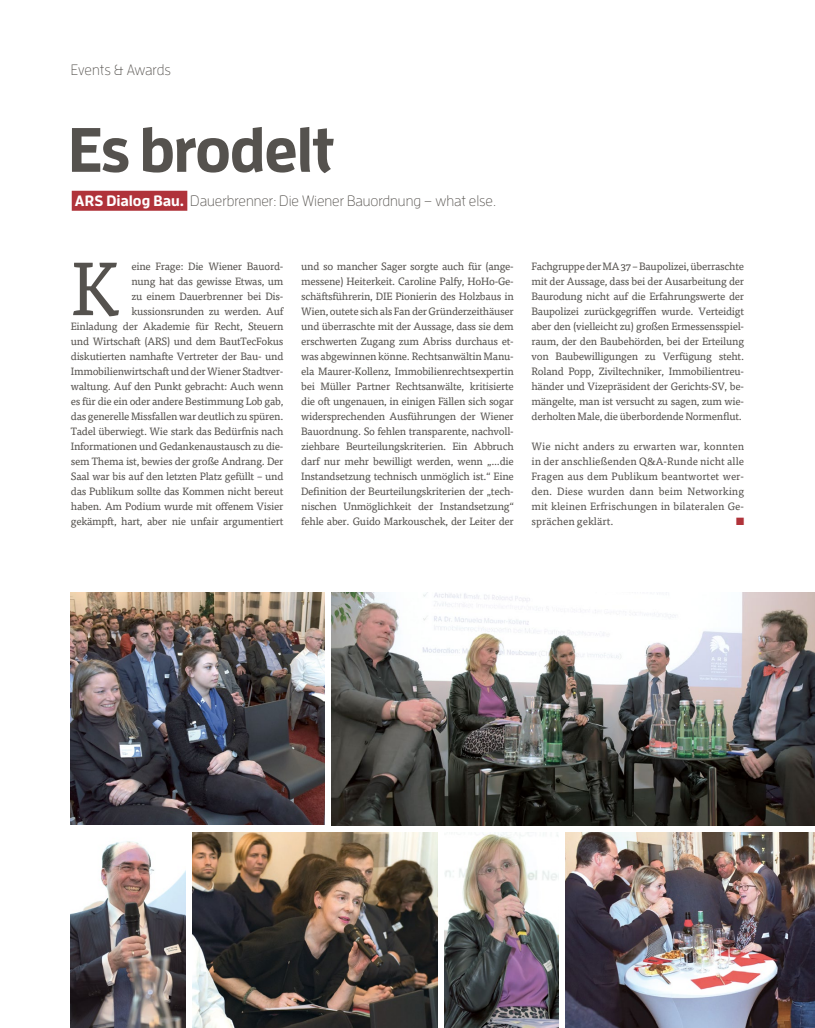
<style>
.page{position:relative;width:815px;height:1028px;background:#fff}
.page>*{position:absolute;margin:0;border:0;box-sizing:border-box;transform-origin:0 0}
.t1{font:75.5px "Tisa Pro";color:#55524e}
.t2{font:700 62.5px "Enzo OT";letter-spacing:-.03em;color:#55524e}
.t3{font:300 15px "Enzo OT";letter-spacing:-.005em;color:#55524e}
.t4{font:10.62px/15px "Tisa Pro";letter-spacing:-.025em;color:#55524e;text-align:justify}
.t5{font:10.62px "Zapf Dingbats ITC";color:#b0333a}
.s1{font-weight:700;color:#fff}
</style>
<div class="page">
<div style="left:72px;top:191px;width:115px;height:20px;background:#b0333a"></div>
<img style="left:71px;top:841px;width:114px;height:187px">
<img style="left:444px;top:832px;width:115px;height:196px">
<img style="left:566px;top:832px;width:249px;height:196px">
<img style="left:71px;top:593px;width:253px;height:231px">
<img style="left:331px;top:593px;width:484px;height:232px">
<img style="left:193px;top:832px;width:244px;height:196px">
<h3 class="t3" style="left:71px;top:61px;width:102px">Events &amp; Awards</h3>
<h2 class="t2" style="left:68px;top:110px;width:268px">Es brodelt</h2>
<h3 class="t3" style="left:75px;top:192px;width:423px"><span class="s1">ARS Dialog Bau.</span> Dauerbrenner: Die Wiener Bauordnung – what else.</h3>
<p class="t4" style="left:301px;top:258px;width:214px">und so mancher Sager sorgte auch für (ange&shy;messene) Heiterkeit. Caroline Palfy, HoHo-Ge&shy;schäftsführerin, DIE Pionierin des Holzbaus in Wien, outete sich als Fan der Gründerzeithäuser und überraschte mit der Aussage, dass sie dem erschwerten Zugang zum Abriss durchaus et&shy;was abgewinnen könne. Rechtsanwältin Manu&shy;ela Maurer-Kollenz, Immobilienrechtsexpertin bei Müller Partner Rechtsanwälte, kritisierte die oft ungenauen, in einigen Fällen sich sogar widersprechenden Ausführungen der Wiener Bauordnung. So fehlen transparente, nachvoll&shy;ziehbare Beurteilungskriterien. Ein Abbruch darf nur mehr bewilligt werden, wenn „...die Instandsetzung technisch unmöglich ist.“ Eine Definition der Beurteilungskriterien der „tech&shy;nischen Unmöglichkeit der Instandsetzung“ fehle aber. Guido Markouschek, der Leiter der</p>
<p class="t4" style="left:71px;top:258px;width:214px;text-align:right">eine Frage: Die Wiener Bauord-<br>nung hat das gewisse Etwas, um<br>zu einem Dauerbrenner bei Dis&shy;kussionsrunden zu werden. Auf<br>Einladung der Akademie für Recht, Steuern und Wirtschaft (ARS) und dem BautTecFokus diskutierten namhafte Vertreter der Bau- und Immobilienwirtschaft und der Wiener Stadtver&shy;waltung. Auf den Punkt gebracht: Auch wenn es für die ein oder andere Bestimmung Lob gab, das generelle Missfallen war deutlich zu spüren.<br>Tadel überwiegt. Wie stark das Bedürfnis nach Informationen und Gedankenaustausch zu die&shy;sem Thema ist, bewies der große Andrang. Der Saal war bis auf den letzten Platz gefüllt – und das Publikum sollte das Kommen nicht bereut haben. Am Podium wurde mit offenem Visier gekämpft, hart, aber nie unfair argumentiert</p>
<p class="t4" style="left:531px;top:258px;width:214px">Fachgruppe der MA 37 – Baupolizei, überraschte mit der Aussage, dass bei der Ausarbeitung der Baurodung nicht auf die Erfahrungswerte der Baupolizei zurückgegriffen wurde. Verteidigt aber den (vielleicht zu) großen Ermessensspiel&shy;raum, der den Baubehörden, bei der Erteilung von Baubewilligungen zu Verfügung steht.<br>Roland Popp, Ziviltechniker, Immobilientreu&shy;händer und Vizepräsident der Gerichts-SV, be&shy;mängelte, man ist versucht zu sagen, zum wie&shy;derholten Male, die überbordende Normenflut.</p>
<h1 class="t1" style="left:71px;top:233px;width:50px">K</h1>
<p class="t4" style="left:531px;top:438px;width:214px">Wie nicht anders zu erwarten war, konnten in der anschließenden Q&amp;A-Runde nicht alle Fragen aus dem Publikum beantwortet wer&shy;den. Diese wurden dann beim Networking mit kleinen Erfrischungen in bilateralen Ge&shy;sprächen geklärt.</p>
<p class="t5" style="left:736px;top:516px;width:10px">■</p>
</div>
